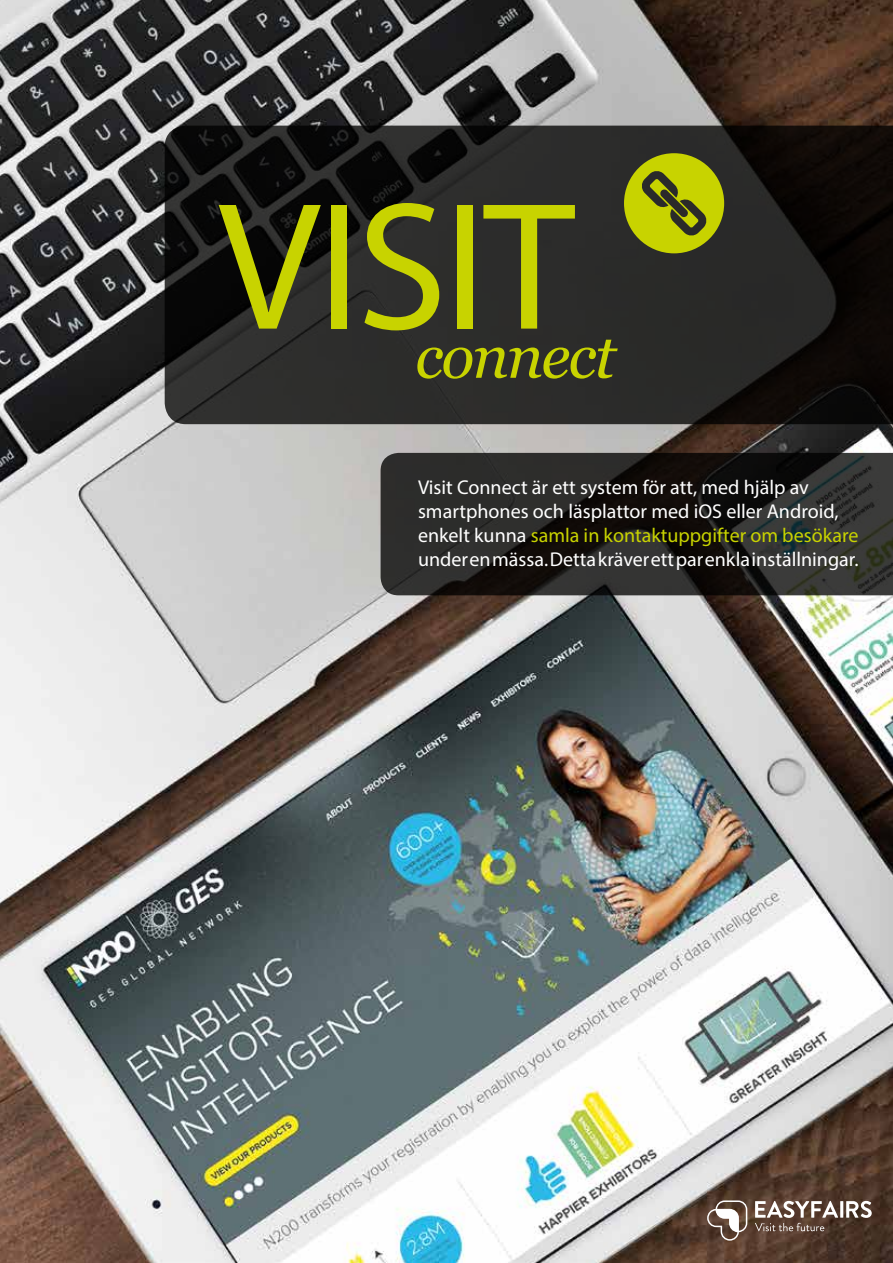
<style>
.page{position:relative;width:893px;height:1263px;background:#fff}
.page>*{position:absolute;margin:0;border:0;box-sizing:border-box;transform-origin:0 0}
.t1{font:183.3px "Myriad Pro";letter-spacing:-.02em;color:#c8d300}
.t2{font:italic 61.5px "Georgia";letter-spacing:-.03em;color:#c8d300}
.t3{font:20.1px/24px "Myriad Pro";color:#fff}
.s1{color:#c8d300}
</style>
<div class="page">
<img style="left:0;top:0;width:893px;height:1263px">
<svg style="left:165px;top:126px;width:728px;height:298px;background:#21201f"></svg>
<svg style="left:381px;top:453px;width:512px;height:142px;background:#252422"></svg>
<svg style="left:624px;top:153px;width:100px;height:100px;background:#8f970e"></svg>
<svg style="left:755px;top:1201px;width:83px;height:30px"></svg>
<hr style="left:840px;top:1201px;width:3px;height:17px;background:#fff">
<svg style="left:846px;top:1201px;width:26px;height:17px"></svg>
<svg style="left:707px;top:1200px;width:40px;height:41px"></svg>
<h1 class="t1" style="left:218px;top:154px;width:358px">VISIT</h1>
<h2 class="t2" style="left:415px;top:318px;width:202px">connect</h2>
<p class="t3" style="left:418px;top:475px;width:442px">Visit Connect är ett system för att, med hjälp av smartphones och läsplattor med iOS eller Android, enkelt kunna <span class="s1">samla in kontaktuppgifter om besökare </span>under en mässa. Detta kräver ett par enkla inställningar.</p>
</div>
